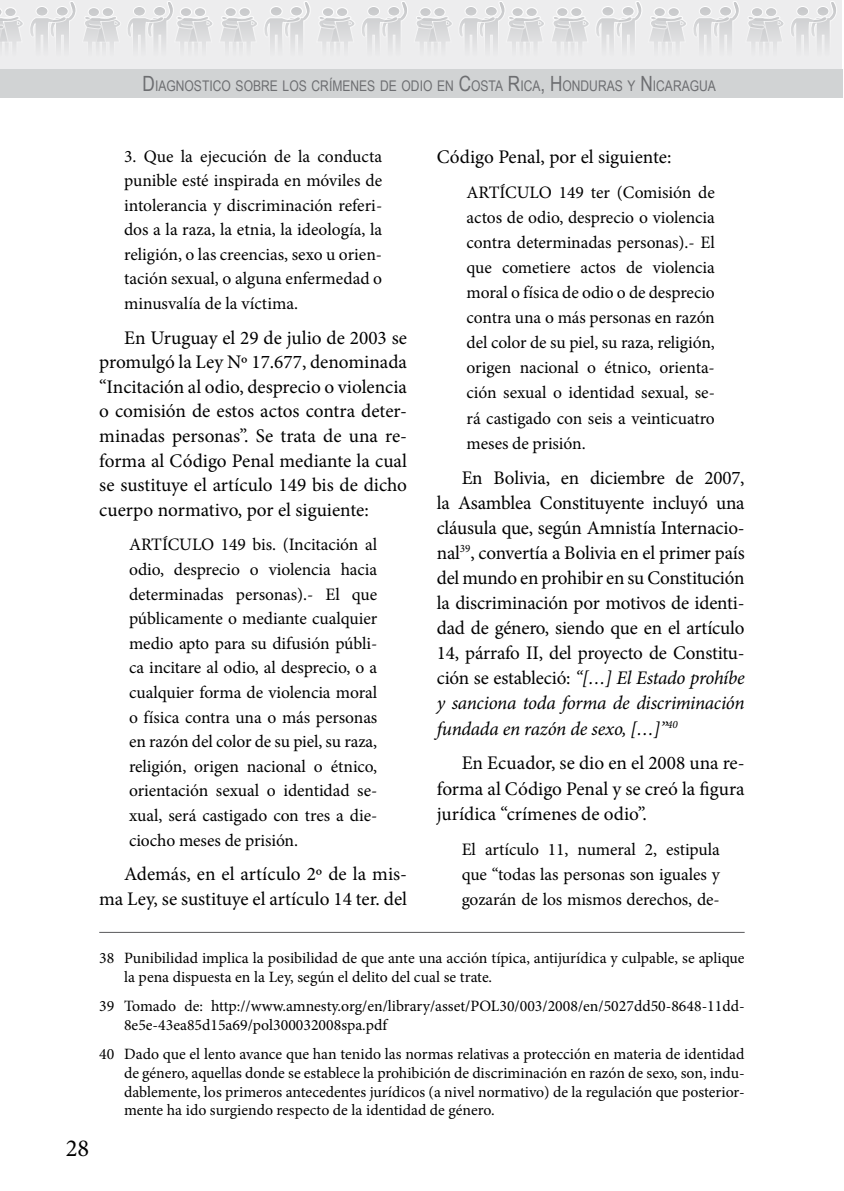
<style>
.page{position:relative;width:844px;height:1191px;background:#fff}
.page>*{position:absolute;margin:0;border:0;box-sizing:border-box;transform-origin:0 0}
.t1{font:24.5px "Minion Pro";color:#000}
.t2{font:19.25px/25px "Minion Pro";color:#000;text-align:justify}
.t3{font:17.5px/24.5px "Minion Pro";letter-spacing:-.005em;color:#000;text-align:justify}
.t4{font:15.75px/18.9px "Minion Pro";color:#000}
.t5{font:14.7px "Arial Narrow";color:#6d6e71}
.s1{font-size:21px}
.s2{font-style:italic}
</style>
<div class="page">
<div style="left:0;top:0;width:841px;height:82px;background:#ededee"></div>
<div style="left:0;top:69px;width:841px;height:29px;background:#d1d3d4"></div>
<svg style="left:0;top:1px;width:837px;height:43px"></svg>
<div style="left:512px;top:8px;width:11px;height:9px;background:#c7c8ca;border-radius:50%"></div>
<div style="left:511px;top:7px;width:12px;height:10px;border:1px solid #fff;border-radius:50%"></div>
<div style="left:526px;top:8px;width:11px;height:9px;background:#c7c8ca;border-radius:50%"></div>
<div style="left:525px;top:7px;width:12px;height:10px;border:1px solid #fff;border-radius:50%"></div>
<hr style="left:99px;top:932px;width:645px;height:1px;background:#58595b">
<p class="t5" style="left:143px;top:75px;width:574px"><span class="s1">D</span>IAGNOSTICO SOBRE LOS CRÍMENES DE ODIO EN <span class="s1">C</span>OSTA <span class="s1">R</span>ICA<span class="s1">, H</span>ONDURAS Y <span class="s1">N</span> ICARAGUA</p>
<p class="t3" style="left:124px;top:144px;width:259px">3. Que la ejecución de la conducta punible esté inspirada en móviles de intolerancia y discriminación referi&shy;dos a la raza, la etnia, la ideología, la religión, o las creencias, sexo u orien&shy;tación sexual, o alguna enfermedad o minusvalía de la víctima.</p>
<p class="t2" style="left:99px;top:325px;width:309px;text-indent:25px">En Uruguay el 29 de julio de 2003 se promulgó la Ley Nº 17.677, denominada “Incitación al odio, desprecio o violencia o comisión de estos actos contra deter&shy;minadas personas”. Se trata de una re&shy;forma al Código Penal mediante la cual se sustituye el artículo 149 bis de dicho cuerpo normativo, por el siguiente:</p>
<p class="t3" style="left:129px;top:532px;width:250px">ARTÍCULO 149 bis. (Incitación al odio, desprecio o violencia hacia determinadas personas).- El que públicamente o mediante cualquier medio apto para su difusión públi&shy;ca incitare al odio, al desprecio, o a cualquier forma de violencia moral o física contra una o más personas en razón del color de su piel, su raza, religión, origen nacional o étnico, orientación sexual o identidad se&shy;xual, será castigado con tres a die&shy;ciocho meses de prisión.</p>
<p class="t2" style="left:99px;top:862px;width:309px;text-align:right">Además, en el artículo 2º de la mis&shy;ma Ley, se sustituye el artículo 14 ter. del</p>
<p class="t2" style="left:437px;top:144px;width:236px">Código Penal, por el siguiente:</p>
<p class="t3" style="left:466px;top:180px;width:250px;line-height:25px">ARTÍCULO 149 ter (Comisión de actos de odio, desprecio o violencia contra determinadas personas).- El que cometiere actos de violencia moral o física de odio o de desprecio contra una o más personas en razón del color de su piel, su raza, religión, origen nacional o étnico, orienta&shy;ción sexual o identidad sexual, se&shy;rá castigado con seis a veinticuatro meses de prisión.</p>
<p class="t2" style="left:436px;top:465px;width:309px;text-indent:25px">En Bolivia, en diciembre de 2007, la Asamblea Constituyente incluyó una cláusula que, según Amnistía Internacio&shy;nal<sup>39</sup>, convertía a Bolivia en el primer país del mundo en prohibir en su Constitución la discriminación por motivos de identi&shy;dad de género, siendo que en el artículo 14, párrafo II, del proyecto de Constitu&shy;ción se estableció: <span class="s2">“[…] El Estado prohíbe y sanciona toda forma de discriminación fundada en razón de sexo, […]”</span><sup>40</sup></p>
<p class="t2" style="left:437px;top:751px;width:309px;text-indent:25px">En Ecuador, se dio en el 2008 una re&shy;forma al Código Penal y se creó la figura jurídica “crímenes de odio”.</p>
<p class="t3" style="left:461px;top:836px;width:259px;line-height:25px">El artículo 11, numeral 2, estipula que “todas las personas son iguales y gozarán de los mismos derechos, de-</p>
<h1 class="t1" style="left:66px;top:1132px;width:25px">28</h1>
<p class="t4" style="left:124px;top:949px;width:622px;text-indent:-25px">38 Punibilidad implica la posibilidad de que ante una acción típica, antijurídica y culpable, se aplique la pena dispuesta en la Ley, según el delito del cual se trate.</p>
<p class="t4" style="left:124px;top:996px;width:622px;text-indent:-25px">39 Tomado de: http://www.amnesty.org/en/library/asset/POL30/003/2008/en/5027dd50-8648-11dd-<br>8e5e-43ea85d15a69/pol300032008spa.pdf</p>
<p class="t4" style="left:124px;top:1044px;width:622px;text-align:justify;text-indent:-25px">40 Dado que el lento avance que han tenido las normas relativas a protección en materia de identidad de género, aquellas donde se establece la prohibición de discriminación en razón de sexo, son, indu&shy;dablemente, los primeros antecedentes jurídicos (a nivel normativo) de la regulación que posterior&shy;mente ha ido surgiendo respecto de la identidad de género.</p>
</div>
